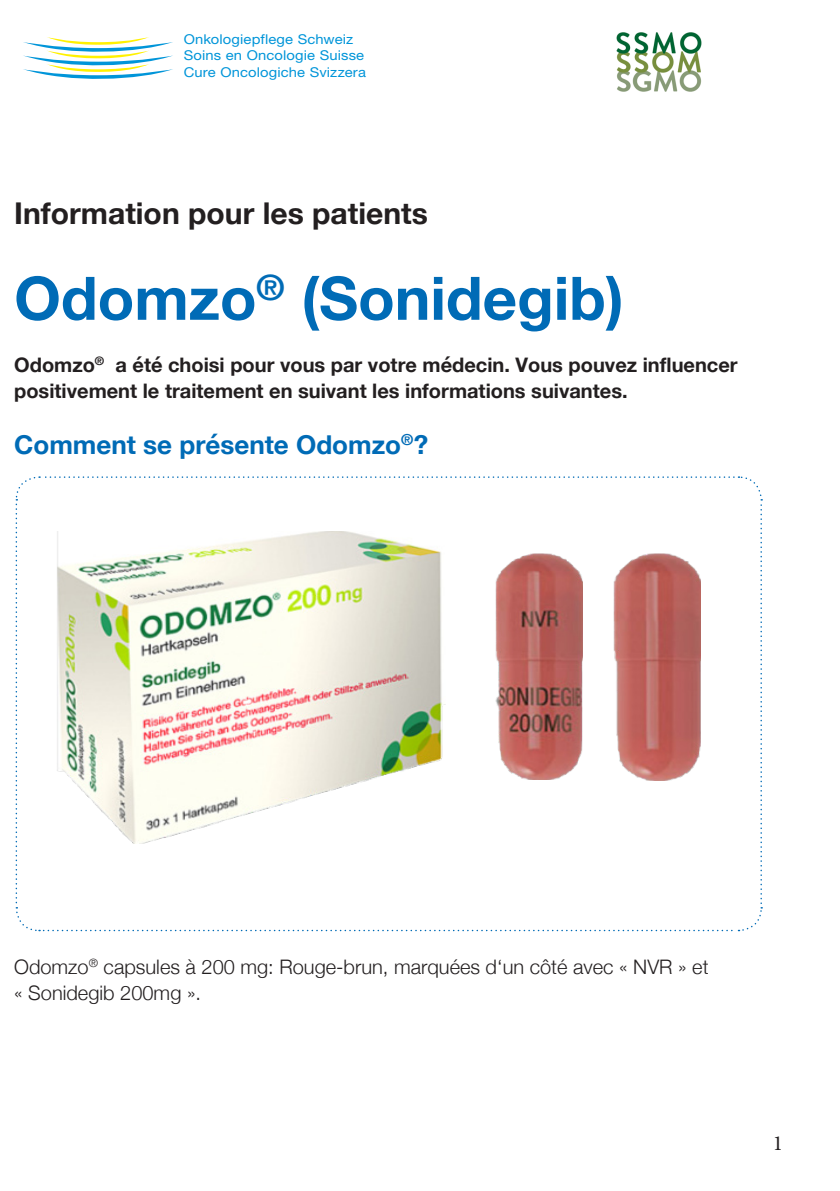
<style>
.page{position:relative;width:840px;height:1191px;background:#fff}
.page>*{position:absolute;margin:0;border:0;box-sizing:border-box;transform-origin:0 0}
.t1{font:700 60px "Helvetica Neue";color:#006bb6}
.t2{font:700 30px "Helvetica Neue";color:#231f20}
.t3{font:700 26px "Helvetica Neue";color:#006bb6}
.t4{font:21.6px "Minion Pro";color:#231f20}
.t5{font:700 20px/26px "Helvetica Neue";color:#231f20}
.t6{font:300 20px "Helvetica Neue";color:#231f20}
.t7{font:13.6px/16.2px "Helvetica Neue";letter-spacing:.01em;color:#0095d9;scale:1.09 1}
</style>
<div class="page">
<svg style="left:15px;top:476px;width:747px;height:456px"></svg>
<img style="left:57px;top:531px;width:388px;height:312px">
<img style="left:616px;top:33px;width:85px;height:59px">
<svg style="left:23px;top:37px;width:150px;height:42px"></svg>
<img style="left:495px;top:554px;width:86px;height:225px">
<img style="left:613px;top:554px;width:87px;height:227px">
<p class="t7" style="left:184px;top:31px;width:168px">Onkologiepflege Schweiz<br>Soins en Oncologie Suisse<br>Cure Oncologiche Svizzera</p>
<p class="t2" style="left:14px;top:189px;width:415px">Information pour les patients</p>
<p class="t1" style="left:14px;top:251px;width:610px">Odomzo<sup>®</sup> (Sonidegib)</p>
<p class="t5" style="left:14px;top:352px;width:724px">Odomzo<sup>®</sup> a été choisi pour vous par votre médecin. Vous pouvez influencer positivement le traitement en suivant les informations suivantes.</p>
<p class="t3" style="left:14px;top:424px;width:415px">Comment se présente Odomzo<sup>®</sup> ?</p>
<p class="t6" style="left:14px;top:950px;width:695px">Odomzo<sup>®</sup> capsules à 200 mg: Rouge-brun, marquées d‘un côté avec « NVR » et</p>
<p class="t6" style="left:14px;top:976px;width:188px">« Sonidegib 200mg ».</p>
<p class="t4" style="left:772px;top:1128px;width:12px">1</p>
</div>
